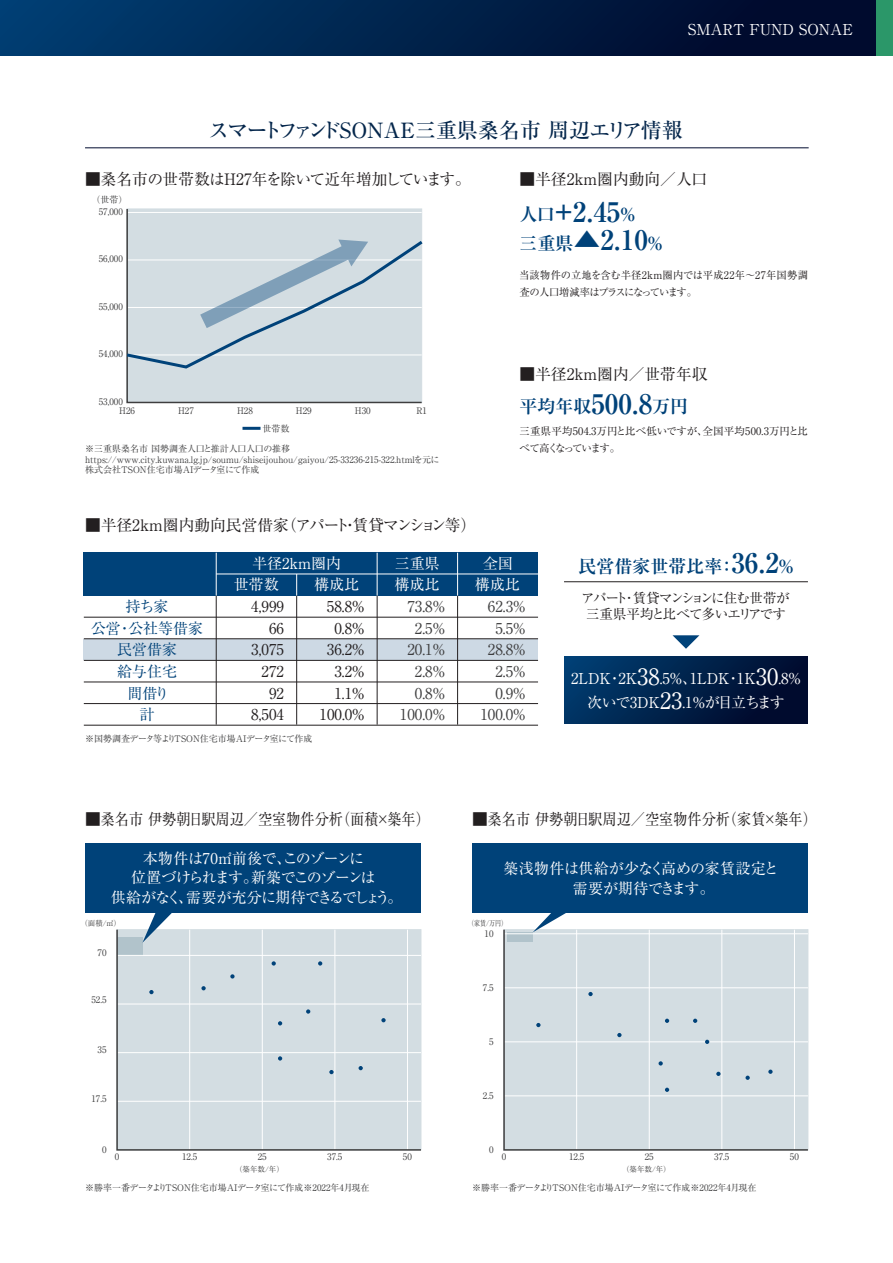
<style>
.page{position:relative;width:893px;height:1263px;background:#fff}
.page>*{position:absolute;margin:0;border:0;box-sizing:border-box;transform-origin:0 0}
.t1{font:700 27px/28.5px "Ryumin Pr 6";color:#004279}
.t2{font:500 21px "Ryumin Pr 6";letter-spacing:-.015em;color:#04264b}
.t3{font:700 18px "Ryumin Pr 6";color:#004279}
.t4{font:15.75px "Ryumin Pr 6";color:#231f20}
.t5{font:15.75px "Ryumin Pr 6";letter-spacing:-.035em;color:#231f20}
.t6{font:15px/24px "Ryumin Pr 6";color:#fff;text-align:center}
.t7{font:15px/19.5px "Ryumin Pr 6";letter-spacing:-.045em;color:#fff;text-align:center}
.t8{font:15px/21.8px "Ryumin Pr 6";color:#3e3e3f;text-align:right}
.t9{font:15px/21.6px "Ryumin Pr 6";color:#231f20;text-align:right}
.t10{font:15px/21.6px "Ryumin Pr 6";color:#004279;text-align:center}
.t11{font:13.5px/16.5px "Ryumin Pr 6";letter-spacing:-.06em;color:#231f20;text-align:center}
.t12{font:10.5px/16.5px "Ryumin Pr 6";letter-spacing:-.01em;color:#231f20}
.t13{font:9px/10.5px "Ryumin Pr 6";color:#3e3e3f}
.t14{font:9px "Ryumin Pr 6";letter-spacing:-.045em;color:#3e3e3f}
.t15{font:7.5px "Ryumin Pr 6";color:#3e3e3f}
.t16{font:7.5px "Ryumin Pr 6";color:#3e3e3f;scale:.8 1}
.s1{font-size:18px}
.s2{font-size:27px}
.s3{font-size:22.5px}
</style>
<div class="page">
<div style="left:116px;top:929px;width:306px;height:222px;background:#d3dde2"></div>
<svg style="left:149px;top:990px;width:5px;height:4px"></svg>
<svg style="left:201px;top:986px;width:5px;height:4px"></svg>
<svg style="left:230px;top:974px;width:5px;height:4px"></svg>
<svg style="left:272px;top:961px;width:4px;height:4px"></svg>
<svg style="left:278px;top:1021px;width:4px;height:4px"></svg>
<svg style="left:278px;top:1056px;width:4px;height:4px"></svg>
<svg style="left:306px;top:1009px;width:4px;height:5px"></svg>
<svg style="left:318px;top:961px;width:4px;height:4px"></svg>
<svg style="left:329px;top:1070px;width:5px;height:4px"></svg>
<svg style="left:359px;top:1066px;width:4px;height:4px"></svg>
<svg style="left:381px;top:1018px;width:5px;height:4px"></svg>
<div style="left:503px;top:929px;width:306px;height:222px;background:#d3dde2"></div>
<svg style="left:536px;top:1023px;width:4px;height:4px"></svg>
<svg style="left:588px;top:992px;width:5px;height:4px"></svg>
<svg style="left:617px;top:1033px;width:4px;height:4px"></svg>
<svg style="left:658px;top:1061px;width:5px;height:4px"></svg>
<svg style="left:665px;top:1019px;width:4px;height:4px"></svg>
<svg style="left:665px;top:1088px;width:4px;height:4px"></svg>
<svg style="left:693px;top:1019px;width:4px;height:4px"></svg>
<svg style="left:705px;top:1040px;width:4px;height:4px"></svg>
<svg style="left:716px;top:1072px;width:4px;height:4px"></svg>
<svg style="left:745px;top:1075px;width:5px;height:5px"></svg>
<svg style="left:768px;top:1069px;width:5px;height:5px"></svg>
<div style="left:0;top:0;width:893px;height:55px;background:linear-gradient(to right,#003e71,#000423)"></div>
<div style="left:876px;top:0;width:17px;height:55px;background:#2b9769"></div>
<hr style="left:85px;top:148px;width:724px;height:1px;background:#000b2e">
<svg style="left:142px;top:912px;width:38px;height:31px"></svg>
<svg style="left:533px;top:912px;width:48px;height:20px"></svg>
<div style="left:85px;top:843px;width:336px;height:69px;background:#004279"></div>
<div style="left:84px;top:552px;width:454px;height:44px;background:#004279"></div>
<div style="left:564px;top:657px;width:244px;height:66px;background:linear-gradient(to right,#003b6c,#000728)"></div>
<svg style="left:672px;top:635px;width:27px;height:14px"></svg>
<div style="left:84px;top:639px;width:454px;height:21px;background:#cdd9e4"></div>
<hr style="left:216px;top:574px;width:322px;height:1px;background:#fff">
<hr style="left:84px;top:617px;width:454px;height:1px;background:#231f20">
<hr style="left:84px;top:638px;width:454px;height:1px;background:#231f20">
<hr style="left:84px;top:660px;width:454px;height:1px;background:#231f20">
<hr style="left:84px;top:682px;width:454px;height:1px;background:#231f20">
<hr style="left:84px;top:703px;width:454px;height:1px;background:#231f20">
<hr style="left:84px;top:725px;width:454px;height:1px;background:#231f20">
<hr style="left:216px;top:596px;width:1px;height:129px;background:#231f20">
<hr style="left:296px;top:596px;width:1px;height:129px;background:#231f20">
<hr style="left:377px;top:596px;width:1px;height:129px;background:#231f20">
<hr style="left:457px;top:596px;width:1px;height:129px;background:#231f20">
<hr style="left:216px;top:553px;width:1px;height:43px;background:#fff">
<svg style="left:296px;top:574px;width:1px;height:22px"></svg>
<hr style="left:377px;top:553px;width:1px;height:43px;background:#fff">
<hr style="left:457px;top:553px;width:1px;height:43px;background:#fff">
<hr style="left:564px;top:581px;width:244px;height:1px;background:#231f20">
<div style="left:472px;top:843px;width:336px;height:69px;background:#004279"></div>
<hr style="left:242px;top:427px;width:19px;height:3px;background:#004279">
<svg style="left:126px;top:208px;width:296px;height:196px"></svg>
<svg style="left:126px;top:238px;width:297px;height:132px"></svg>
<h3 class="t6" style="left:688px;top:16px;width:166px">SMART FUND SONAE</h3>
<h2 class="t2" style="left:209px;top:113px;width:476px">スマートファンドSONAE三重県桑名市 周辺エリア情報</h2>
<h3 class="t5" style="left:85px;top:167px;width:387px">■桑名市の世帯数はH27年を除いて近年増加しています。</h3>
<p class="t13" style="left:91px;top:194px;width:37px">（世帯）</p>
<p class="t13" style="left:99px;top:205px;width:26px">57,000</p>
<p class="t13" style="left:99px;top:253px;width:26px">56,000</p>
<p class="t13" style="left:99px;top:300px;width:26px">55,000</p>
<p class="t13" style="left:99px;top:348px;width:26px">54,000</p>
<p class="t13" style="left:99px;top:395px;width:26px">53,000</p>
<p class="t13" style="left:119px;top:405px;width:17px">H26</p>
<p class="t13" style="left:178px;top:405px;width:17px">H27</p>
<p class="t13" style="left:237px;top:405px;width:17px">H28</p>
<p class="t13" style="left:296px;top:405px;width:17px">H29</p>
<p class="t13" style="left:355px;top:405px;width:17px">H30</p>
<p class="t13" style="left:416px;top:405px;width:12px">R1</p>
<p class="t13" style="left:263px;top:423px;width:28px">世帯数</p>
<p class="t13" style="left:85px;top:443px;width:356px">※三重県桑名市 国勢調査人口と推計人口人口の推移https://www.city.kuwana.lg.jp/soumu/shiseijouhou/gaiyou/25-33236-215-322.htmlを元に株式会社TSON住宅市場AIデータ室にて作成</p>
<h3 class="t4" style="left:85px;top:513px;width:393px">■半径2km圏内動向民営借家（アパート・賃貸マンション等）</h3>
<h3 class="t4" style="left:519px;top:167px;width:189px">■半径2km圏内動向／人口</h3>
<h1 class="t1" style="left:519px;top:196px;width:146px"><span class="s1">人口</span>+2.45<span class="s1">％<br>三重県</span>▲2.10<span class="s1">％</span></h1>
<p class="t12" style="left:519px;top:267px;width:290px">当該物件の立地を含む半径2km圏内では平成22年～27年国勢調査の人口増減率はプラスになっています。</p>
<h3 class="t4" style="left:519px;top:361px;width:190px">■半径2km圏内／世帯年収</h3>
<h3 class="t3" style="left:519px;top:392px;width:170px">平均年収<span class="s2">500.8</span>万円</h3>
<p class="t12" style="left:519px;top:423px;width:290px">三重県平均504.3万円と比べ低いですが、全国平均500.3万円と比べて高くなっています。</p>
<h3 class="t10" style="left:91px;top:595px;width:114px">持ち家<br>公営・公社等借家民営借家<br>給与住宅<br>間借り<br>計</h3>
<h3 class="t6" style="left:252px;top:550px;width:91px">半径2km圏内</h3>
<h3 class="t6" style="left:395px;top:550px;width:46px">三重県</h3>
<h3 class="t6" style="left:483px;top:550px;width:31px">全国</h3>
<h3 class="t9" style="left:251px;top:595px;width:34px">4,999<br>66<br>3,075<br>272<br>92<br>8,504</h3>
<h3 class="t9" style="left:319px;top:595px;width:48px">58.8%<br>0.8%<br>36.2%<br>3.2%<br>1.1%<br>100.0％</h3>
<h3 class="t8" style="left:400px;top:595px;width:48px">73.8%<br>2.5%<br>20.1%<br>2.8%<br>0.8%<br>100.0％</h3>
<h3 class="t8" style="left:480px;top:595px;width:48px">62.3％<br>5.5％<br>28.8％<br>2.5％<br>0.9％<br>100.0％</h3>
<h3 class="t6" style="left:234px;top:572px;width:46px">世帯数</h3>
<h3 class="t6" style="left:314px;top:572px;width:46px">構成比</h3>
<h3 class="t6" style="left:395px;top:572px;width:46px">構成比</h3>
<h3 class="t6" style="left:475px;top:572px;width:46px">構成比</h3>
<p class="t14" style="left:85px;top:732px;width:229px">※国勢調査データ等よりTSON住宅市場AIデータ室にて作成</p>
<h3 class="t3" style="left:578px;top:552px;width:218px">民営借家世帯比率：<span class="s2">36.2</span>％</h3>
<h3 class="t11" style="left:581px;top:589px;width:210px">アパート・賃貸マンションに住む世帯が三重県平均と比べて多いエリアです</h3>
<h3 class="t6" style="left:571px;top:666px;width:233px">2LDK・2K<span class="s3">38</span>.5％、1LDK・1K<span class="s3">30</span>.8％次いで3DK<span class="s3">23</span>.1％が目立ちます</h3>
<h3 class="t4" style="left:85px;top:807px;width:346px">■桑名市 伊勢朝日駅周辺／空室物件分析（面積×築年）</h3>
<h3 class="t4" style="left:472px;top:807px;width:346px">■桑名市 伊勢朝日駅周辺／空室物件分析（家賃×築年）</h3>
<h3 class="t7" style="left:111px;top:848px;width:293px">本物件は70㎡前後で、このゾーンに<br>位置づけられます。新築でこのゾーンは<br>供給がなく、需要が充分に期待できるでしょう。</h3>
<p class="t15" style="left:80px;top:918px;width:42px">（面積/㎡）</p>
<p class="t13" style="left:98px;top:946px;width:10px">70</p>
<p class="t13" style="left:91px;top:994px;width:17px">52.5</p>
<p class="t13" style="left:98px;top:1043px;width:10px">35</p>
<p class="t13" style="left:91px;top:1093px;width:17px">17.5</p>
<p class="t13" style="left:102px;top:1144px;width:6px">0</p>
<p class="t13" style="left:115px;top:1151px;width:6px">0</p>
<p class="t13" style="left:182px;top:1151px;width:17px">12.5</p>
<p class="t13" style="left:258px;top:1151px;width:10px">25</p>
<p class="t13" style="left:327px;top:1151px;width:17px">37.5</p>
<p class="t13" style="left:403px;top:1151px;width:10px">50</p>
<p class="t15" style="left:235px;top:1163px;width:50px">（築年数/年）</p>
<h3 class="t6" style="left:503px;top:858px;width:277px;line-height:19.5px">築浅物件は供給が少なく高めの家賃設定と需要が期待できます。</h3>
<p class="t16" style="left:468px;top:918px;width:50px">（家賃/万円）</p>
<p class="t13" style="left:485px;top:928px;width:10px">10</p>
<p class="t13" style="left:483px;top:982px;width:12px">7.5</p>
<p class="t13" style="left:489px;top:1036px;width:6px">5</p>
<p class="t13" style="left:483px;top:1090px;width:12px">2.5</p>
<p class="t13" style="left:489px;top:1144px;width:6px">0</p>
<p class="t13" style="left:502px;top:1151px;width:6px">0</p>
<p class="t13" style="left:569px;top:1151px;width:17px">12.5</p>
<p class="t13" style="left:645px;top:1151px;width:10px">25</p>
<p class="t13" style="left:714px;top:1151px;width:17px">37.5</p>
<p class="t13" style="left:790px;top:1151px;width:10px">50</p>
<p class="t15" style="left:622px;top:1163px;width:50px">（築年数/年）</p>
<p class="t13" style="left:85px;top:1181px;width:286px">※勝率一番データよりTSON住宅市場AIデータ室にて作成※2022年4月現在</p>
<p class="t13" style="left:472px;top:1181px;width:286px">※勝率一番データよりTSON住宅市場AIデータ室にて作成※2022年4月現在</p>
</div>
